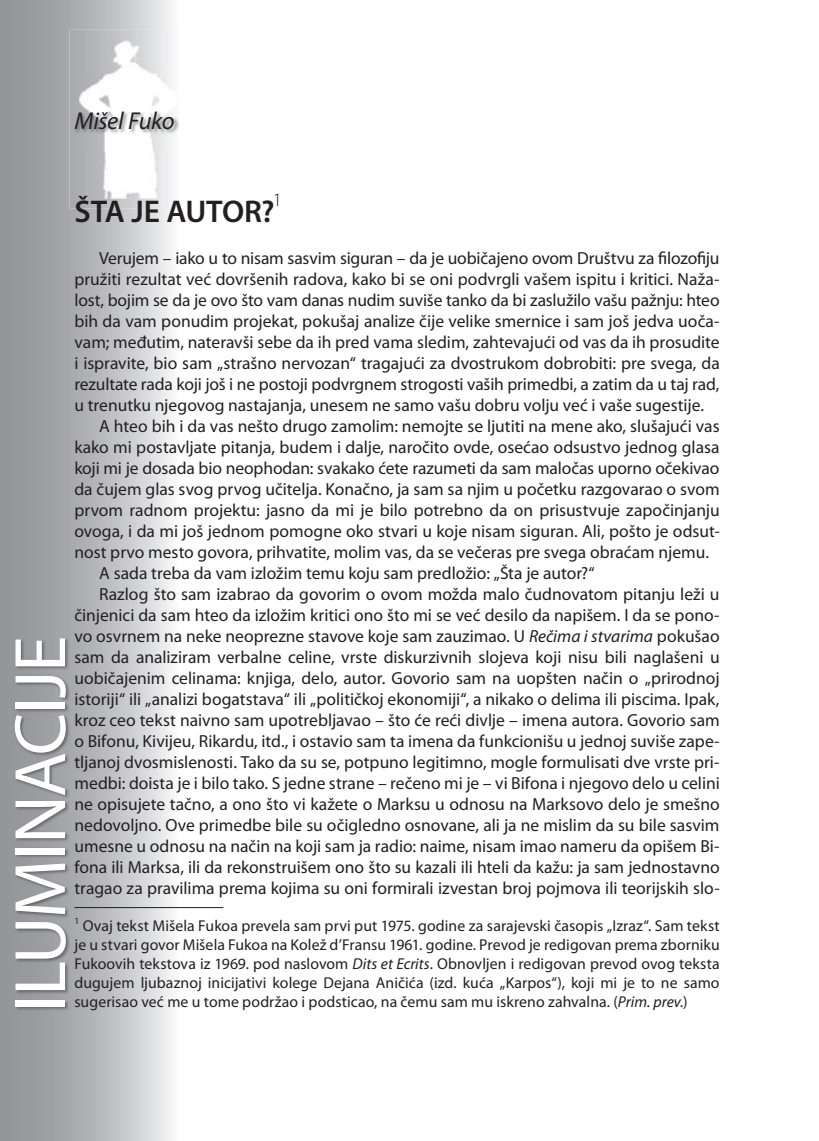
<style>
.page{position:relative;width:819px;height:1141px;background:#fff}
.page>*{position:absolute;margin:0;border:0;box-sizing:border-box;transform-origin:0 0}
.t1{font:73.5px "Myriad Pro";letter-spacing:-.02em;color:#fff}
.t2{font:600 31.5px "Myriad Pro";letter-spacing:-.005em;color:#231f20}
.t3{font:italic 24.5px "Myriad Pro";letter-spacing:-.015em;color:#231f20}
.t4{font:300 18.9px "Myriad Pro";color:#231f20}
.t5{font:17.5px "Myriad Pro";color:#231f20}
.t6{font:15.75px/18.9px "Myriad Pro";letter-spacing:.005em;color:#231f20;text-align:justify}
.t7{font:9.45px "Myriad Pro";color:#231f20}
.s1{font-style:italic}
</style>
<div class="page">
<svg style="left:0;top:0;width:179px;height:1141px;background:#bcbdc0"></svg>
<img style="left:69px;top:30px;width:110px;height:178px">
<img style="left:14px;top:637px;width:94px;height:504px">
<img style="left:74px;top:111px;width:105px;height:40px">
<hr style="left:74px;top:907px;width:149px;height:1px;background:#231f20">
<h3 class="t3" style="left:74px;top:108px;width:102px">Mišel Fuko</h3>
<h2 class="t2" style="left:74px;top:194px;width:202px">ŠTA JE AUTOR?</h2>
<p class="t4" style="left:273px;top:190px;width:11px">1</p>
<p class="t5" style="left:99px;top:249px;width:621px">Ve ru jem – iako u to ni sam sa svim si gu ran – da je uobi ča je no ovom Druš tvu za filo zo fiju</p>
<p class="t5" style="left:74px;top:270px;width:646px">pru ži ti re zul tat već do vr še nih ra do va, ka ko bi se oni pod vr gli va šem is pi tu i kri ti ci. Na ža-</p>
<p class="t5" style="left:74px;top:291px;width:646px">lost, bo jim se da je ovo što vam da nas nu dim su vi še tan ko da bi za slu ži lo va šu pa žnju: hteo</p>
<p class="t5" style="left:74px;top:312px;width:646px">bih da vam po nu dim pro je kat, po ku šaj ana li ze či je ve li ke smer ni ce i sam još je dva uoča-</p>
<p class="t5" style="left:74px;top:333px;width:646px">vam; me đu tim, na te rav ši se be da ih pred va ma sle dim, zah te va ju ći od vas da ih pro su di te</p>
<p class="t5" style="left:74px;top:354px;width:646px">i is pra vi te, bio sam „straš no ner vo zan“ tra ga ju ći za dvo stru kom do bro bi ti: pre sve ga, da</p>
<p class="t5" style="left:74px;top:375px;width:646px">re zul ta te ra da ko ji još i ne po sto ji pod vrg nem stro go sti va ših pri med bi, a za tim da u taj rad,</p>
<p class="t5" style="left:74px;top:396px;width:631px">u tre nut ku nje go vog na sta ja nja, une sem ne sa mo va šu do bru vo lju već i va še su ge sti je.</p>
<p class="t5" style="left:99px;top:417px;width:621px">A hteo bih i da vas neš to dru go za mo lim: ne moj te se lju ti ti na me ne ako, slu ša ju ći vas</p>
<p class="t5" style="left:74px;top:438px;width:646px">ka ko mi po sta vlja te pi ta nja, bu dem i da lje, na ro či to ov de, ose ćao od su stvo jed nog gla sa</p>
<p class="t5" style="left:74px;top:459px;width:646px">ko ji mi je do sa da bio neo p ho dan: sva ka ko će te raz u me ti da sam ma lo čas upor no oče ki vao</p>
<p class="t5" style="left:74px;top:480px;width:646px">da ču jem glas svog pr vog uči te lja. Ko nač no, ja sam sa njim u po čet ku raz go va rao o svom</p>
<p class="t5" style="left:74px;top:501px;width:646px">pr vom rad nom pro jek tu: ja sno da mi je bi lo po treb no da on pri su stvu je za po či nja nju</p>
<p class="t5" style="left:74px;top:522px;width:646px">ovo ga, i da mi još jed nom po mog ne oko stva ri u ko je ni sam si gu ran. Ali, poš to je od sut-</p>
<p class="t5" style="left:74px;top:543px;width:636px">nost pr vo me sto go vo ra, pri hva ti te, mo lim vas, da se ve če ras pre sve ga obra ćam nje mu.</p>
<p class="t5" style="left:99px;top:564px;width:497px">A sa da tre ba da vam iz lo žim te mu ko ju sam pred lo žio: „Šta je autor?“</p>
<p class="t5" style="left:99px;top:585px;width:621px">Raz log što sam iza brao da go vo rim o ovom mo žda ma lo čud no va tom pi ta nju le ži u</p>
<p class="t5" style="left:74px;top:606px;width:646px">či nje ni ci da sam hteo da iz lo žim kri ti ci ono što mi se već de si lo da na pi šem. I da se po no-</p>
<p class="t5" style="left:74px;top:627px;width:646px">vo osvr nem na ne ke neo pre zne sta vo ve ko je sam za u zi mao. U <span class="s1">Re či ma i stva ri ma</span> po ku šao</p>
<p class="t5" style="left:74px;top:648px;width:646px">sam da ana li zi ram ver bal ne ce li ne, vr ste dis kur ziv nih slo je va ko ji ni su bi li na gla še ni u</p>
<p class="t5" style="left:74px;top:669px;width:646px">uobi ča je nim ce li na ma: knji ga, de lo, autor. Go vo rio sam na uopšten na čin o „pri rod noj</p>
<p class="t5" style="left:74px;top:690px;width:646px">isto ri ji“ ili „ana li zi bo gat sta va“ ili „po li tič koj eko no mi ji“, a ni ka ko o de li ma ili pi sci ma. Ipak,</p>
<p class="t5" style="left:74px;top:711px;width:646px">kroz ceo tekst na iv no sam upo tre blja vao – što će re ći di vlje – ime na auto ra. Go vo rio sam</p>
<p class="t5" style="left:74px;top:732px;width:646px">o Bi fo nu, Ki vi jeu, Ri kar du, itd., i osta vio sam ta ime na da funk ci o ni šu u jed noj su vi še za pe-</p>
<p class="t5" style="left:74px;top:753px;width:646px">tlja noj dvo smi sle no sti. Ta ko da su se, pot pu no le gi tim no, mo gle for mu li sa ti dve vr ste pri-</p>
<p class="t5" style="left:74px;top:774px;width:646px">med bi: do i sta je i bi lo ta ko. S jed ne stra ne – re če no mi je – vi Bi fo na i nje go vo de lo u ce li ni</p>
<p class="t5" style="left:74px;top:795px;width:646px">ne opi su je te tač no, a ono što vi ka že te o Mark su u od no su na Mark so vo de lo je smeš no</p>
<p class="t5" style="left:74px;top:816px;width:646px">ne do volj no. Ove pri med be bi le su oči gled no osno va ne, ali ja ne mi slim da su bi le sa svim</p>
<p class="t5" style="left:74px;top:837px;width:646px">ume sne u od no su na na čin na ko ji sam ja ra dio: na i me, ni sam imao na me ru da opi šem Bi-</p>
<p class="t5" style="left:74px;top:858px;width:646px">fo na ili Mark sa, ili da re kon stru i šem ono što su ka za li ili hte li da ka žu: ja sam jed no stav no</p>
<p class="t5" style="left:74px;top:879px;width:646px">tra gao za pra vi li ma pre ma ko ji ma su oni for mi ra li iz ve stan broj poj mo va ili te o rij skih slo-</p>
<p class="t7" style="left:74px;top:915px;width:6px">1</p>
<p class="t6" style="left:74px;top:917px;width:646px;text-indent:8px">Ovaj tekst Mišela Fukoa prevela sam prvi put 1975. godine za sarajevski časopis „Izraz“. Sam tekst je u stvari govor Mišela Fukoa na Kolež d’Fransu 1961. godine. Prevod je redigovan prema zborniku Fukoovih tekstova iz 1969. pod naslovom <span class="s1">Dits et Ecrits</span>. Obnovljen i redigovan prevod ovog teksta dugujem ljubaznoj inicijativi kolege Dejana Aničića (izd. kuća „Karpos“), koji mi je to ne samo sugerisao već me u tome podržao i podsticao, na čemu sam mu iskreno zahvalna. (<span class="s1">Prim. prev.</span>)</p>
<h1 class="t1" style="left:0;top:1012px;width:378px;rotate:-90deg">ILUMINACIJE</h1>
</div>
